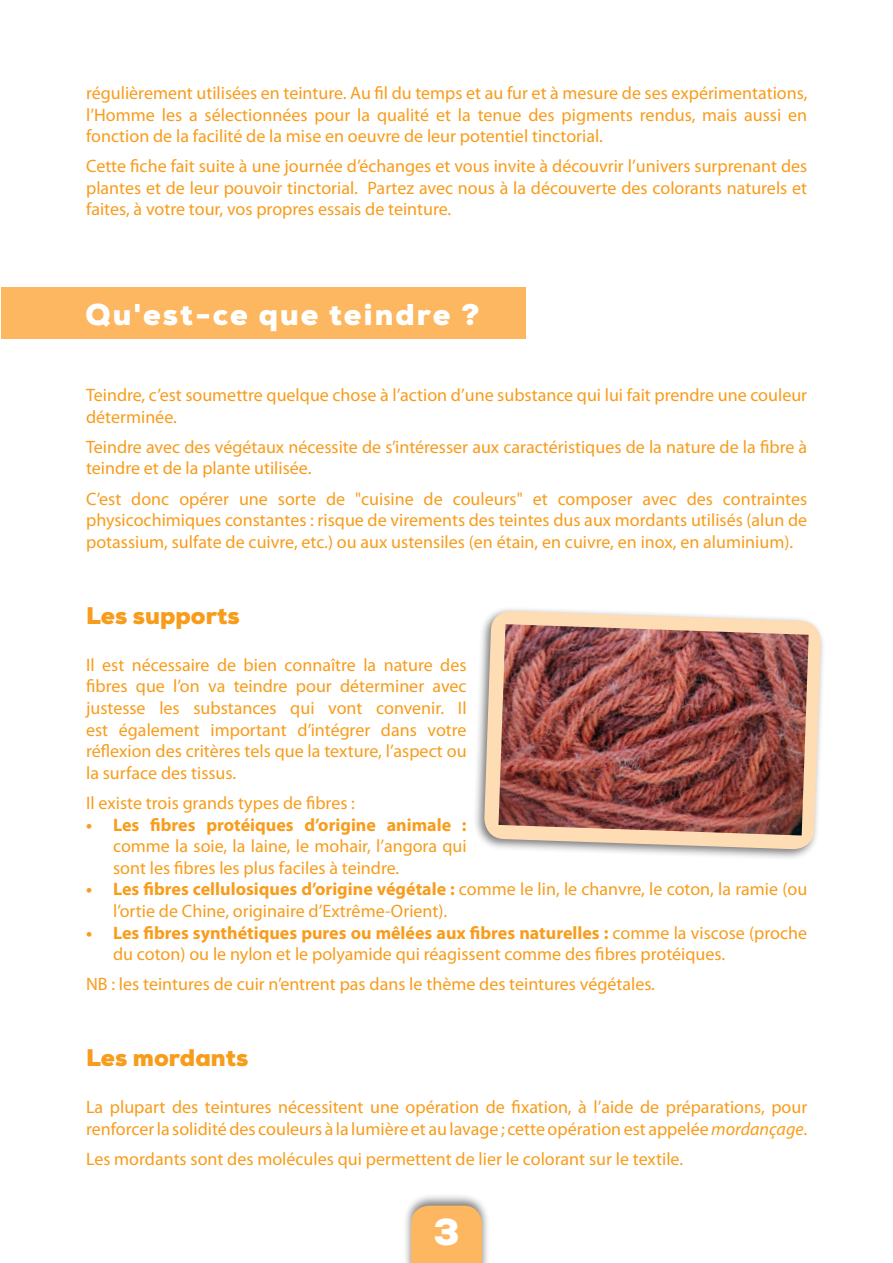
<style>
.page{position:relative;width:893px;height:1263px;background:#fff}
.page>*{position:absolute;margin:0;border:0;box-sizing:border-box;transform-origin:0 0}
.t1{font:900 37.5px "Nexa";color:#fff}
.t2{font:900 30px "Nexa";letter-spacing:.07em;color:#fff}
.t3{font:900 24px "Nexa";color:#f89c1c}
.t4{font:18px/21.6px "Myriad Pro";color:#f89c1c}
.t5{font:700 18px "Myriad Pro";color:#f89c1c}
.s1{font-weight:700}
.s2{font-style:italic}
</style>
<div class="page">
<div style="left:1px;top:288px;width:524px;height:51px;background:#fcb760"></div>
<div style="left:402px;top:1192px;width:88px;height:71px;background:#231f20;opacity:.6"></div>
<div style="left:411px;top:1205px;width:71px;height:58px;background:#fcb760"></div>
<div style="left:472px;top:605px;width:354px;height:255px;background:#231f20;opacity:.6"></div>
<svg style="left:484px;top:610px;width:337px;height:240px;fill:#feddb4"></svg>
<img style="left:498px;top:624px;width:311px;height:211px">
<p class="t4" style="left:86px;top:82px;width:723px;text-align:justify">régulièrement utilisées en teinture. Au fil du temps et au fur et à mesure de ses expérimentations, l’Homme les a sélectionnées pour la qualité et la tenue des pigments rendus, mais aussi en fonction de la facilité de la mise en oeuvre de leur potentiel tinctorial.</p>
<p class="t4" style="left:86px;top:155px;width:723px;text-align:justify">Cette fiche fait suite à une journée d’échanges et vous invite à découvrir l’univers surprenant des plantes et de leur pouvoir tinctorial. Partez avec nous à la découverte des colorants naturels et faites, à votre tour, vos propres essais de teinture.</p>
<h2 class="t2" style="left:86px;top:295px;width:395px">Qu'est-ce que teindre ?</h2>
<p class="t4" style="left:86px;top:384px;width:723px">Teindre, c’est soumettre quelque chose à l’action d’une substance qui lui fait prendre une couleur déterminée.</p>
<p class="t4" style="left:86px;top:436px;width:723px">Teindre avec des végétaux nécessite de s’intéresser aux caractéristiques de la nature de la fibre à teindre et de la plante utilisée.</p>
<p class="t4" style="left:86px;top:487px;width:723px;text-align:justify">C’est donc opérer une sorte de "cuisine de couleurs" et composer avec des contraintes physicochimiques constantes : risque de virements des teintes dus aux mordants utilisés (alun de potassium, sulfate de cuivre, etc.) ou aux ustensiles (en étain, en cuivre, en inox, en aluminium).</p>
<h3 class="t3" style="left:86px;top:600px;width:155px">Les supports</h3>
<p class="t4" style="left:86px;top:654px;width:382px;text-align:justify">Il est nécessaire de bien connaître la nature des fibres que l’on va teindre pour déterminer avec justesse les substances qui vont convenir. Il est également important d’intégrer dans votre réflexion des critères tels que la texture, l’aspect ou la surface des tissus.</p>
<p class="t4" style="left:86px;top:792px;width:270px">Il existe trois grands types de fibres :</p>
<p class="t5" style="left:86px;top:813px;width:382px">• Les fibres protéiques d’origine animale :</p>
<p class="t4" style="left:113px;top:835px;width:355px">comme la soie, la laine, le mohair, l’angora qui sont les fibres les plus faciles à teindre.</p>
<p class="t4" style="left:113px;top:878px;width:696px;text-indent:-27px"><span class="s1">• Les fibres cellulosiques d’origine végétale :</span> comme le lin, le chanvre, le coton, la ramie (ou l’ortie de Chine, originaire d’Extrême-Orient).</p>
<p class="t4" style="left:113px;top:921px;width:696px;text-indent:-27px"><span class="s1">• Les fibres synthétiques pures ou mêlées aux fibres naturelles :</span> comme la viscose (proche du coton) ou le nylon et le polyamide qui réagissent comme des fibres protéiques.</p>
<p class="t4" style="left:86px;top:973px;width:570px">NB : les teintures de cuir n’entrent pas dans le thème des teintures végétales.</p>
<h3 class="t3" style="left:86px;top:1042px;width:164px">Les mordants</h3>
<p class="t4" style="left:86px;top:1096px;width:723px">La plupart des teintures nécessitent une opération de fixation, à l’aide de préparations, pour renforcer la solidité des couleurs à la lumière et au lavage ; cette opération est appelée <span class="s2">mordançage</span>.</p>
<p class="t4" style="left:86px;top:1148px;width:599px">Les mordants sont des molécules qui permettent de lier le colorant sur le textile.</p>
<h1 class="t1" style="left:433px;top:1208px;width:28px">3</h1>
</div>
